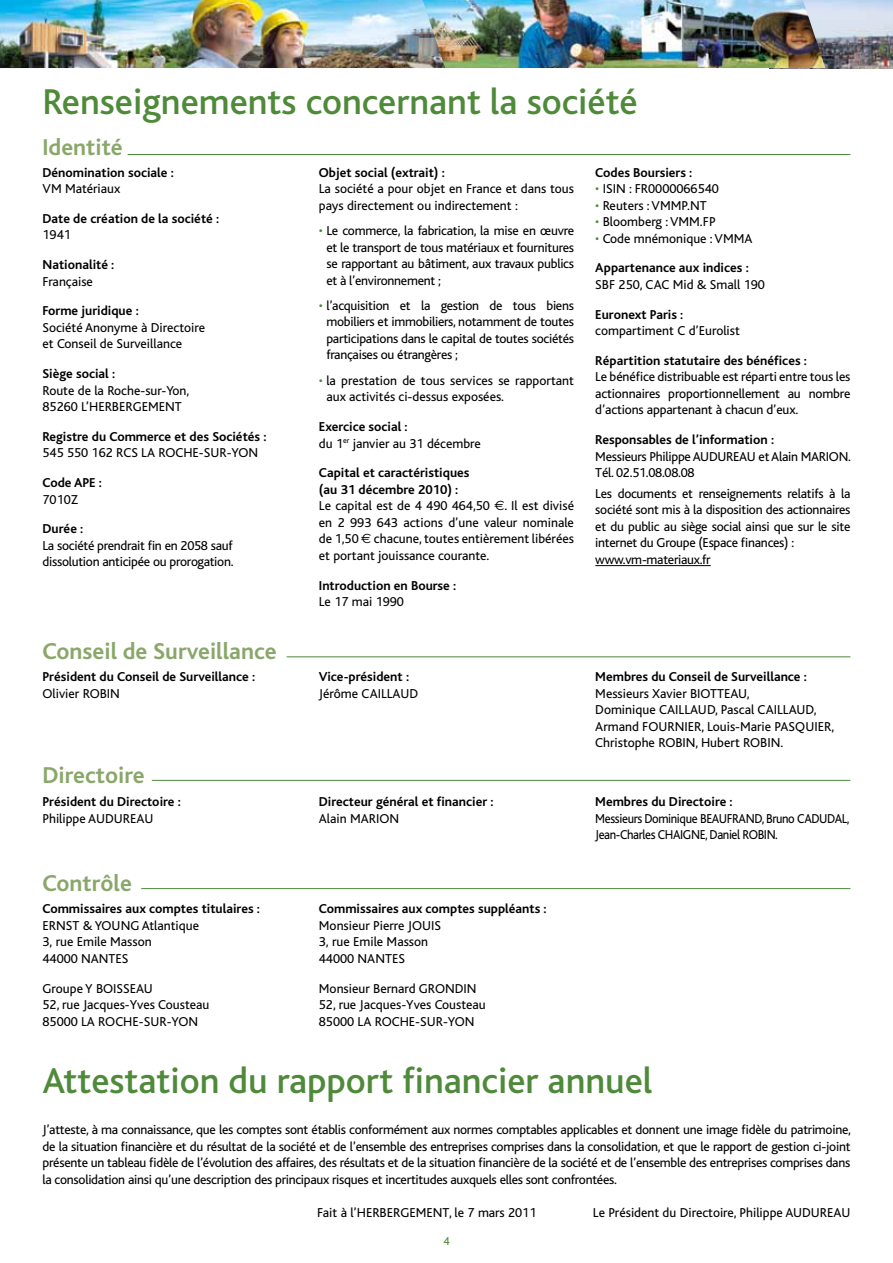
<style>
.page{position:relative;width:893px;height:1263px;background:#fff}
.page>*{position:absolute;margin:0;border:0;box-sizing:border-box;transform-origin:0 0}
.t1{font:500 37.5px "Bliss";color:#4e8a3a}
.t2{font:700 24px "Bliss";color:#8aa76a}
.t3{font:13.5px/16.5px "Bliss";color:#000}
.t4{font:700 13.5px "Bliss";color:#000}
.t5{font:13.5px/16.5px "Bliss";letter-spacing:-.02em;color:#000}
.t6{font:13.5px/16.5px "Bliss";letter-spacing:-.03em;color:#000;scale:.93 1}
.t7{font:12px "Bliss";color:#4e8a3a}
.s1{color:#4e8a3a}
.s2{font-weight:700}
.s3{font-family:"Euro Sans"}
</style>
<div class="page">
<img style="left:825px;top:0;width:68px;height:68px">
<img style="left:445px;top:0;width:380px;height:68px">
<img style="left:0;top:0;width:445px;height:68px">
<hr style="left:595px;top:565px;width:116px;height:1px;background:#000">
<hr style="left:128px;top:154px;width:722px;height:1px;background:#4e8a3a">
<hr style="left:287px;top:656px;width:563px;height:1px;background:#4e8a3a">
<hr style="left:152px;top:780px;width:698px;height:1px;background:#4e8a3a">
<hr style="left:141px;top:888px;width:709px;height:1px;background:#4e8a3a">
<h1 class="t1" style="left:43px;top:82px;width:597px">Renseignements concernant la société</h1>
<h2 class="t2" style="left:43px;top:135px;width:82px">Identité</h2>
<p class="t4" style="left:43px;top:165px;width:133px">Dénomination sociale :</p>
<p class="t3" style="left:43px;top:181px;width:79px">VM Matériaux</p>
<p class="t4" style="left:43px;top:211px;width:178px">Date de création de la société :</p>
<p class="t3" style="left:43px;top:227px;width:30px">1941</p>
<p class="t4" style="left:43px;top:258px;width:73px">Nationalité :</p>
<p class="t3" style="left:43px;top:273px;width:52px">Française</p>
<p class="t4" style="left:43px;top:304px;width:98px">Forme juridique :</p>
<p class="t3" style="left:43px;top:319px;width:164px">Société Anonyme à Directoire et Conseil de Surveillance</p>
<p class="t4" style="left:43px;top:367px;width:74px">Siège social :</p>
<p class="t3" style="left:43px;top:382px;width:148px">Route de la Roche-sur-Yon,<br>85260 L’HERBERGEMENT</p>
<p class="t4" style="left:43px;top:429px;width:226px">Registre du Commerce et des Sociétés :</p>
<p class="t3" style="left:43px;top:445px;width:217px">545 550 162 RCS LA ROCHE-SUR-YON</p>
<p class="t4" style="left:43px;top:475px;width:61px">Code APE :</p>
<p class="t3" style="left:43px;top:491px;width:37px">7010Z</p>
<p class="t4" style="left:43px;top:522px;width:42px">Durée :</p>
<p class="t5" style="left:43px;top:537px;width:193px">La société prendrait fin en 2058 sauf dissolution anticipée ou prorogation.</p>
<h2 class="t2" style="left:43px;top:639px;width:236px">Conseil de Surveillance</h2>
<p class="t4" style="left:43px;top:670px;width:214px">Président du Conseil de Surveillance :</p>
<p class="t3" style="left:43px;top:685px;width:79px">Olivier ROBIN</p>
<h2 class="t2" style="left:43px;top:762px;width:104px">Directoire</h2>
<p class="t4" style="left:43px;top:795px;width:140px">Président du Directoire :</p>
<p class="t3" style="left:43px;top:810px;width:112px">Philippe AUDUREAU</p>
<h2 class="t2" style="left:43px;top:870px;width:91px">Contrôle</h2>
<p class="t4" style="left:43px;top:902px;width:219px">Commissaires aux comptes titulaires :</p>
<p class="t3" style="left:43px;top:917px;width:158px">ERNST &amp; YOUNG Atlantique<br>3, rue Emile Masson<br>44000 NANTES</p>
<p class="t3" style="left:43px;top:980px;width:168px">Groupe Y BOISSEAU<br>52, rue Jacques-Yves Cousteau<br>85000 LA ROCHE-SUR-YON</p>
<p class="t4" style="left:319px;top:165px;width:128px">Objet social (extrait) :</p>
<p class="t3" style="left:319px;top:181px;width:257px">La société a pour objet en France et dans tous pays directement ou indirectement :</p>
<p class="t3" style="left:326px;top:223px;width:249px;text-align:justify;text-indent:-7px"><span class="s1">•</span> Le commerce, la fabrication, la mise en œuvre et le transport de tous matériaux et fournitures se rapportant au bâtiment, aux travaux publics et à l’environnement ;</p>
<p class="t3" style="left:326px;top:298px;width:249px;text-align:justify;text-indent:-7px"><span class="s1">•</span> l’acquisition et la gestion de tous biens mobiliers et immobiliers, notamment de toutes participations dans le capital de toutes sociétés françaises ou étrangères ;</p>
<p class="t3" style="left:326px;top:372px;width:249px;text-indent:-7px"><span class="s1">•</span> la prestation de tous services se rapportant aux activités ci-dessus exposées.</p>
<p class="t3" style="left:319px;top:419px;width:163px"><span class="s2">Exercice social :<br></span>du 1<sup>er</sup> janvier au 31 décembre</p>
<p class="t3" style="left:319px;top:465px;width:257px"><span class="s2">Capital et caractéristiques<br>(au 31 décembre 2010) :<br></span>Le capital est de 4 490 464,50 <span class="s3">€</span>. Il est divisé en 2 993 643 actions d’une valeur nominale de 1,50 <span class="s3">€</span> chacune, toutes entièrement libérées et portant jouissance courante.</p>
<p class="t4" style="left:319px;top:578px;width:139px">Introduction en Bourse :</p>
<p class="t3" style="left:319px;top:594px;width:87px">Le 17 mai 1990</p>
<p class="t4" style="left:595px;top:165px;width:98px">Codes Boursiers :</p>
<p class="t3" style="left:595px;top:181px;width:125px"><span class="s1">•</span> ISIN : FR0000066540</p>
<p class="t3" style="left:595px;top:197px;width:113px"><span class="s1">•</span> Reuters : VMMP.NT</p>
<p class="t3" style="left:595px;top:214px;width:122px"><span class="s1">•</span> Bloomberg : VMM.FP</p>
<p class="t3" style="left:595px;top:230px;width:159px"><span class="s1">•</span> Code mnémonique : VMMA</p>
<p class="t4" style="left:595px;top:261px;width:155px">Appartenance aux indices :</p>
<p class="t3" style="left:595px;top:276px;width:171px">SBF 250, CAC Mid &amp; Small 190</p>
<p class="t4" style="left:595px;top:307px;width:90px">Euronext Paris :</p>
<p class="t3" style="left:595px;top:323px;width:146px">compartiment C d’Eurolist</p>
<p class="t4" style="left:595px;top:353px;width:213px">Répartition statutaire des bénéfices :</p>
<p class="t3" style="left:595px;top:369px;width:257px;text-align:justify">Le bénéfice distribuable est réparti entre tous les actionnaires proportionnellement au nombre d’actions appartenant à chacun d’eux.</p>
<p class="t4" style="left:595px;top:433px;width:180px">Responsables de l’information :</p>
<p class="t5" style="left:595px;top:448px;width:257px">Messieurs Philippe AUDUREAU et Alain MARION.<br>Tél. 02.51.08.08.08</p>
<p class="t5" style="left:595px;top:485px;width:257px">Les documents et renseignements relatifs à la société sont mis à la disposition des actionnaires et du public au siège social ainsi que sur le site internet du Groupe (Espace finances) : www.vm-materiaux.fr</p>
<p class="t4" style="left:319px;top:670px;width:92px">Vice-président :</p>
<p class="t3" style="left:319px;top:685px;width:101px">Jérôme CAILLAUD</p>
<p class="t4" style="left:319px;top:795px;width:176px">Directeur général et financier :</p>
<p class="t3" style="left:319px;top:810px;width:82px">Alain MARION</p>
<p class="t4" style="left:319px;top:902px;width:229px">Commissaires aux comptes suppléants :</p>
<p class="t3" style="left:319px;top:917px;width:124px">Monsieur Pierre JOUIS<br>3, rue Emile Masson<br>44000 NANTES</p>
<p class="t3" style="left:319px;top:980px;width:168px">Monsieur Bernard GRONDIN<br>52, rue Jacques-Yves Cousteau<br>85000 LA ROCHE-SUR-YON</p>
<p class="t4" style="left:595px;top:670px;width:213px">Membres du Conseil de Surveillance :</p>
<p class="t3" style="left:595px;top:685px;width:240px">Messieurs Xavier BIOTTEAU,<br>Dominique CAILLAUD, Pascal CAILLAUD, Armand FOURNIER, Louis-Marie PASQUIER, Christophe ROBIN, Hubert ROBIN.</p>
<p class="t4" style="left:595px;top:795px;width:139px">Membres du Directoire :</p>
<p class="t6" style="left:595px;top:810px;width:275px">Messieurs Dominique BEAUFRAND, Bruno CADUDAL,<br>Jean-Charles CHAIGNE, Daniel ROBIN.</p>
<h1 class="t1" style="left:43px;top:1061px;width:611px">Attestation du rapport financier annuel</h1>
<p class="t3" style="left:43px;top:1122px;width:810px;text-align:justify">J’atteste, à ma connaissance, que les comptes sont établis conformément aux normes comptables applicables et donnent une image fidèle du patrimoine, de la situation financière et du résultat de la société et de l’ensemble des entreprises comprises dans la consolidation, et que le rapport de gestion ci-joint présente un tableau fidèle de l’évolution des affaires, des résultats et de la situation financière de la société et de l’ensemble des entreprises comprises dans la consolidation ainsi qu’une description des principaux risques et incertitudes auxquels elles sont confrontées.</p>
<p class="t3" style="left:317px;top:1205px;width:221px">Fait à l’HERBERGEMENT, le 7 mars 2011</p>
<p class="t3" style="left:593px;top:1205px;width:210px">Le Président du Directoire, Philippe Audureau</p>
<p class="t7" style="left:443px;top:1235px;width:8px">45</p>
</div>
